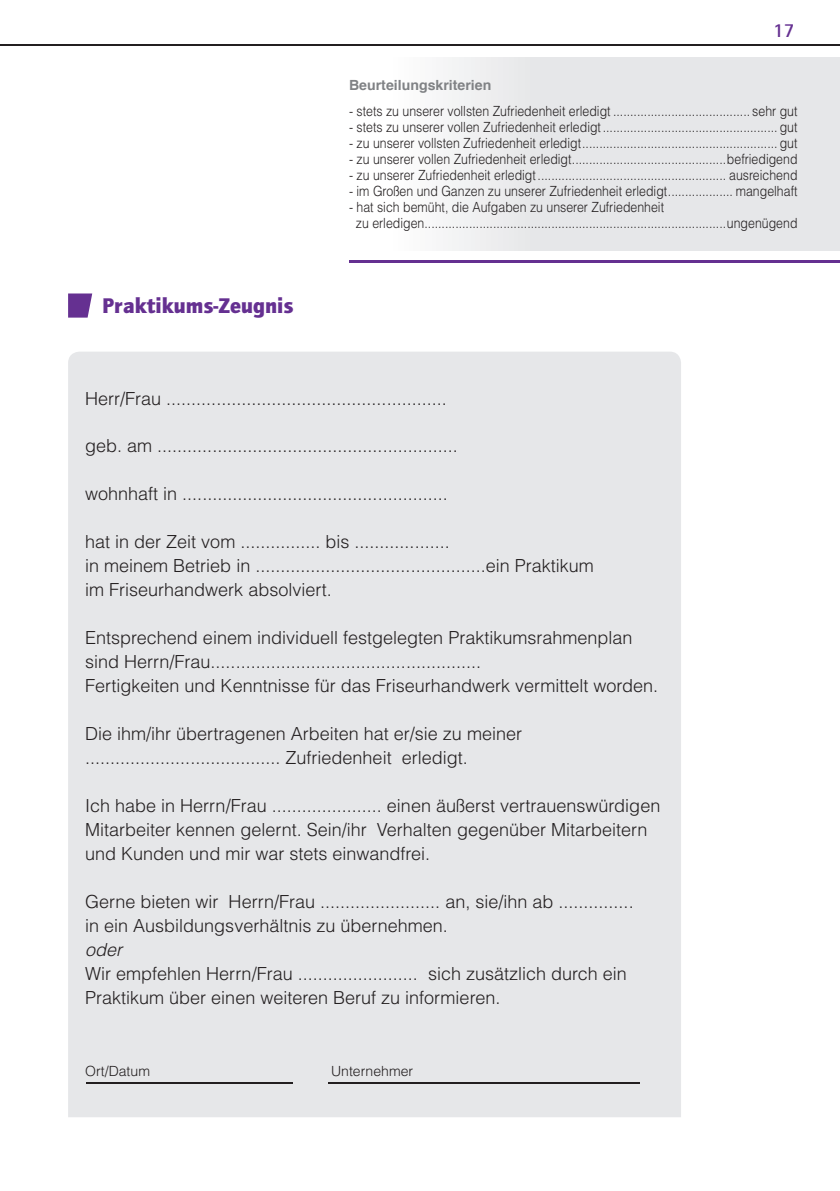
<style>
.page{position:relative;width:840px;height:1191px;background:#fff}
.page>*{position:absolute;margin:0;border:0;box-sizing:border-box;transform-origin:0 0}
.t1{font:900 22px "Quay Itc T";color:#653091}
.t2{font:700 20px "Rotis Sans Serif";color:#653091}
.t3{font:300 18px/24px "Helvetica";color:#231f20}
.t4{font:italic 300 18px "Helvetica";color:#231f20}
.t5{font:300 14px/16px "Helvetica";color:#231f20;scale:.88 1}
.t6{font:700 14px "Helvetica";color:#808285}
.t7{font:300 14px "Helvetica";color:#231f20}
</style>
<div class="page">
<hr style="left:0;top:45px;width:839px;height:1px;background:#231f20">
<div style="left:349px;top:57px;width:490px;height:194px;background:linear-gradient(to right,#f8f8f9,#dfe0e3)"></div>
<div style="left:68px;top:352px;width:612px;height:765px;background:#e6e7e9"></div>
<svg style="left:68px;top:293px;width:24px;height:25px"></svg>
<hr style="left:86px;top:1082px;width:206px;height:1px;background:#231f20">
<hr style="left:328px;top:1082px;width:311px;height:1px;background:#231f20">
<hr style="left:349px;top:260px;width:490px;height:2px;background:#653091">
<p class="t2" style="left:772px;top:17px;width:23px">17</p>
<p class="t1" style="left:102px;top:293px;width:193px">Praktikums-Zeugnis</p>
<p class="t6" style="left:349px;top:73px;width:144px">Beurteilungskriterien</p>
<p class="t5" style="left:349px;top:102px;width:511px">- stets zu unserer vollsten Zufriedenheit erledigt ........................................ sehr gut</p>
<p class="t5" style="left:349px;top:118px;width:511px">- stets zu unserer vollen Zufriedenheit erledigt ................................................... gut</p>
<p class="t5" style="left:349px;top:134px;width:511px">- zu unserer vollsten Zufriedenheit erledigt ......................................................... gut</p>
<p class="t5" style="left:349px;top:150px;width:511px">- zu unserer vollen Zufriedenheit erledigt .............................................befriedigend</p>
<p class="t5" style="left:349px;top:166px;width:511px">- zu unserer Zufriedenheit erledigt ....................................................... ausreichend</p>
<p class="t5" style="left:349px;top:182px;width:511px">- im Großen und Ganzen zu unserer Zufriedenheit erledigt ................... mangelhaft</p>
<p class="t5" style="left:356px;top:198px;width:503px;text-indent:-7px">- hat sich bemüht, die Aufgaben zu unserer Zufriedenheit<br>zu erledigen ........................................................................................ungenügend</p>
<p class="t3" style="left:85px;top:386px;width:363px">Herr/Frau ........................................................</p>
<p class="t3" style="left:85px;top:433px;width:374px">geb. am ............................................................</p>
<p class="t3" style="left:85px;top:481px;width:364px">wohnhaft in .....................................................</p>
<p class="t3" style="left:85px;top:529px;width:510px">hat in der Zeit vom ................ bis ...................<br>in meinem Betrieb in ..............................................ein Praktikum im Friseurhandwerk absolviert.</p>
<p class="t3" style="left:85px;top:625px;width:574px">Entsprechend einem individuell festgelegten Praktikumsrahmenplan sind Herrn/Frau......................................................<br>Fertigkeiten und Kenntnisse für das Friseurhandwerk vermittelt worden.</p>
<p class="t3" style="left:85px;top:721px;width:438px">Die ihm/ihr übertragenen Arbeiten hat er/sie zu meiner ....................................... Zufriedenheit erledigt.</p>
<p class="t3" style="left:85px;top:793px;width:576px">Ich habe in Herrn/Frau ...................... einen äußerst vertrauenswürdigen<br>Mitarbeiter kennen gelernt. Sein/ihr Verhalten gegenüber Mitarbeitern und Kunden und mir war stets einwandfrei.</p>
<p class="t3" style="left:85px;top:889px;width:549px">Gerne bieten wir Herrn/Frau ........................ an, sie/ihn ab ............... in ein Ausbildungsverhältnis zu übernehmen.</p>
<p class="t4" style="left:85px;top:938px;width:39px">oder</p>
<p class="t3" style="left:85px;top:961px;width:543px">Wir empfehlen Herrn/Frau ........................ sich zusätzlich durch ein<br>Praktikum über einen weiteren Beruf zu informieren.</p>
<p class="t7" style="left:85px;top:1062px;width:66px">Ort/Datum</p>
<p class="t7" style="left:331px;top:1062px;width:83px">Unternehmer</p>
</div>
